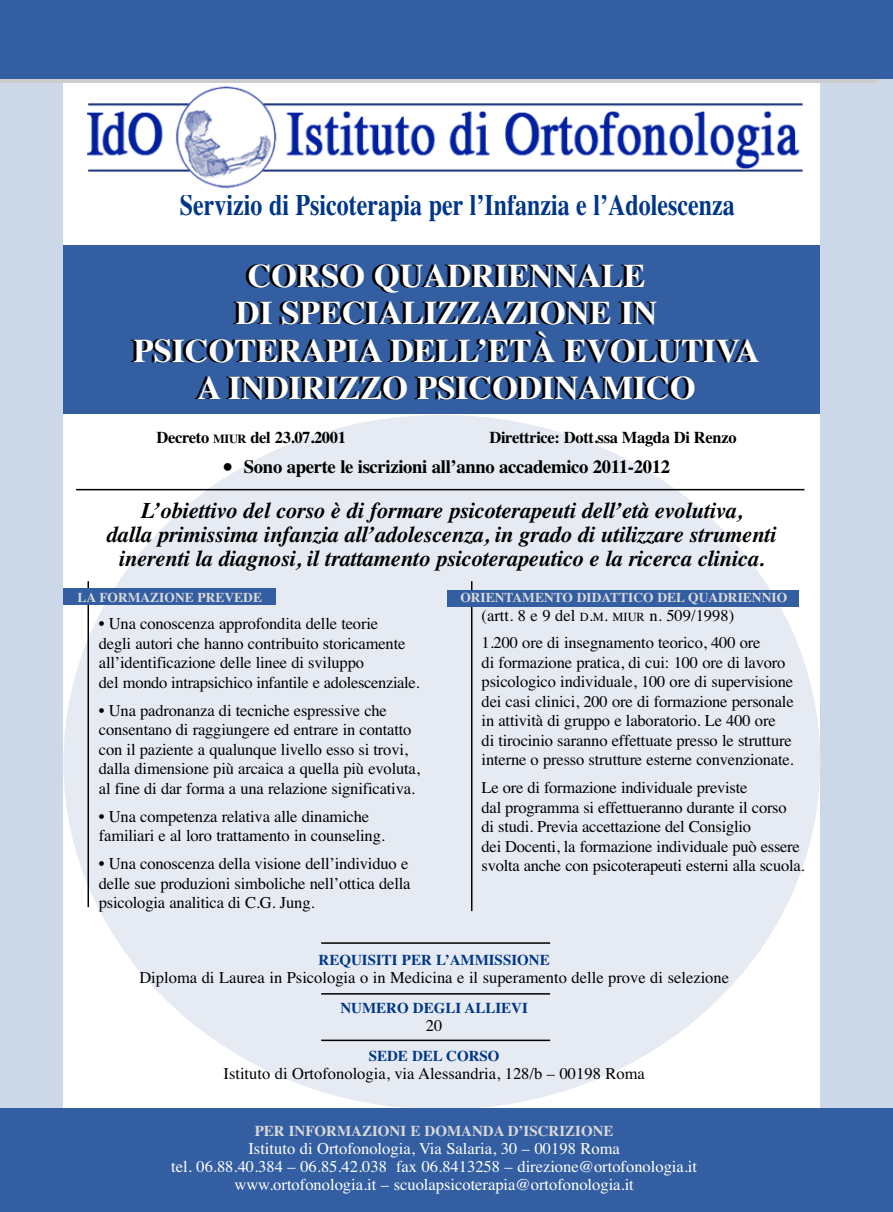
<style>
.page{position:relative;width:893px;height:1212px;background:#fff}
.page>*{position:absolute;margin:0;border:0;box-sizing:border-box;transform-origin:0 0}
.t1{font:700 33px/37.5px "Times";color:#fff;text-align:center}
.t2{font:700 30px "Times";color:#00368a;scale:.8 1}
.t3{font:italic 700 22.5px/24px "Times";letter-spacing:-.01em;color:#000;text-align:center}
.t4{font:700 18.75px "Times";letter-spacing:-.02em;color:#000}
.t5{font:16.5px/19.5px "Times";letter-spacing:-.01em;color:#000}
.t6{font:16.5px/18px "Times";color:#fff;text-align:center}
.t7{font:700 16.5px "Times";letter-spacing:-.02em;color:#000}
.t8{font:700 15px "Times";color:#00368a}
.t9{font:700 15px "Times";color:#d9d9d9}
.t10{font:700 13.5px "Times";color:#d9d9d9}
.s1{font-size:12.3px}
.s2{font-size:27px}
</style>
<div class="page">
<div style="left:0;top:0;width:893px;height:1211px;background:#ccd7e8"></div>
<div style="left:63px;top:83px;width:757px;height:1061px;background:#fff"></div>
<div style="left:63px;top:415px;width:757px;height:695px;background:#e6ebf3;border-radius:50%"></div>
<div style="left:63px;top:245px;width:757px;height:169px;background:#335ea1"></div>
<div style="left:0;top:2px;width:876px;height:81px;background:#ccc"></div>
<div style="left:0;top:0;width:893px;height:79px;background:#335ea1"></div>
<div style="left:0;top:1108px;width:893px;height:104px;background:#335ea1"></div>
<hr style="left:76px;top:489px;width:728px;height:1px;background:#000">
<hr style="left:88px;top:581px;width:1px;height:326px;background:#000">
<div style="left:63px;top:588px;width:212px;height:17px;background:#335ea1"></div>
<hr style="left:471px;top:581px;width:1px;height:330px;background:#000">
<div style="left:447px;top:590px;width:351px;height:17px;background:#335ea1"></div>
<hr style="left:321px;top:942px;width:229px;height:2px;background:#000">
<hr style="left:321px;top:993px;width:229px;height:1px;background:#000">
<hr style="left:321px;top:1039px;width:229px;height:2px;background:#000">
<img style="left:87px;top:86px;width:716px;height:103px">
<h2 class="t2" style="left:180px;top:194px;width:695px">Servizio di Psicoterapia per l’Infanzia e l’Adolescenza</h2>
<h1 class="t1" style="left:133px;top:260px;width:628px">CORSO QUADRIENNALE<br>DI SPECIALIZZAZIONE IN<br>PSICOTERAPIA DELL’ETÀ EVOLUTIVA<br>A INDIRIZZO PSICODINAMICO</h1>
<p class="t7" style="left:157px;top:432px;width:191px">Decreto <span class="s1">MIUR</span> del 23.07.2001</p>
<p class="t7" style="left:489px;top:432px;width:249px">Direttrice: Dott.ssa Magda Di Renzo</p>
<p class="t4" style="left:223px;top:460px;width:448px"><span class="s2">•</span> Sono aperte le iscrizioni all’anno accademico 2011-2012</p>
<h3 class="t3" style="left:107px;top:501px;width:671px">L’obiettivo del corso è di formare psicoterapeuti dell’età evolutiva,<br>dalla primissima infanzia all’adolescenza, in grado di utilizzare strumenti inerenti la diagnosi, il trattamento psicoterapeutico e la ricerca clinica.</h3>
<p class="t10" style="left:78px;top:593px;width:186px">LA FORMAZIONE PREVEDE</p>
<p class="t5" style="left:99px;top:615px;width:322px">• Una conoscenza approfondita delle teorie<br>degli autori che hanno contribuito storicamente all’identificazione delle linee di sviluppo<br>del mondo intrapsichico infantile e adolescenziale.</p>
<p class="t5" style="left:99px;top:702px;width:322px">• Una padronanza di tecniche espressive che consentano di raggiungere ed entrare in contatto con il paziente a qualunque livello esso si trovi, dalla dimensione più arcaica a quella più evoluta, al fine di dar forma a una relazione significativa.</p>
<p class="t5" style="left:99px;top:808px;width:287px">• Una competenza relativa alle dinamiche familiari e al loro trattamento in counseling.</p>
<p class="t5" style="left:99px;top:855px;width:313px">• Una conoscenza della visione dell’individuo e delle sue produzioni simboliche nell’ottica della psicologia analitica di C.G. Jung.</p>
<p class="t10" style="left:460px;top:592px;width:328px">ORIENTAMENTO DIDATTICO DEL QUADRIENNIO</p>
<p class="t5" style="left:482px;top:604px;width:280px;line-height:27px">(artt. 8 e 9 del <span class="s1">D</span>.<span class="s1">M</span>. <span class="s1">MIUR</span> n. 509/1998)<br>1.200 ore di insegnamento teorico, 400 ore</p>
<p class="t5" style="left:482px;top:654px;width:314px">di formazione pratica, di cui: 100 ore di lavoro psicologico individuale, 100 ore di supervisione dei casi clinici, 200 ore di formazione personale in attività di gruppo e laboratorio. Le 400 ore<br>di tirocinio saranno effettuate presso le strutture interne o presso strutture esterne convenzionate.</p>
<p class="t5" style="left:482px;top:779px;width:324px">Le ore di formazione individuale previste<br>dal programma si effettueranno durante il corso<br>di studi. Previa accettazione del Consiglio<br>dei Docenti, la formazione individuale può essere svolta anche con psicoterapeuti esterni alla scuola.</p>
<p class="t8" style="left:319px;top:955px;width:232px">REQUISITI PER L’AMMISSIONE</p>
<p class="t5" style="left:139px;top:969px;width:591px">Diploma di Laurea in Psicologia o in Medicina e il superamento delle prove di selezione</p>
<p class="t8" style="left:340px;top:1003px;width:189px">NUMERO DEGLI ALLIEVI</p>
<p class="t5" style="left:426px;top:1017px;width:18px">20</p>
<p class="t8" style="left:369px;top:1051px;width:132px">SEDE DEL CORSO</p>
<p class="t5" style="left:224px;top:1065px;width:423px">Istituto di Ortofonologia, via Alessandria, 128/b – 00198 Roma</p>
<p class="t9" style="left:255px;top:1126px;width:360px">PER INFORMAZIONI E DOMANDA D’ISCRIZIONE</p>
<p class="t6" style="left:171px;top:1141px;width:527px">Istituto di Ortofonologia, Via Salaria, 30 – 00198 Roma<br>tel. 06.88.40.384 – 06.85.42.038 fax 06.8413258 – direzione@ortofonologia.it www.ortofonologia.it – scuolapsicoterapia@ortofonologia.it</p>
</div>
